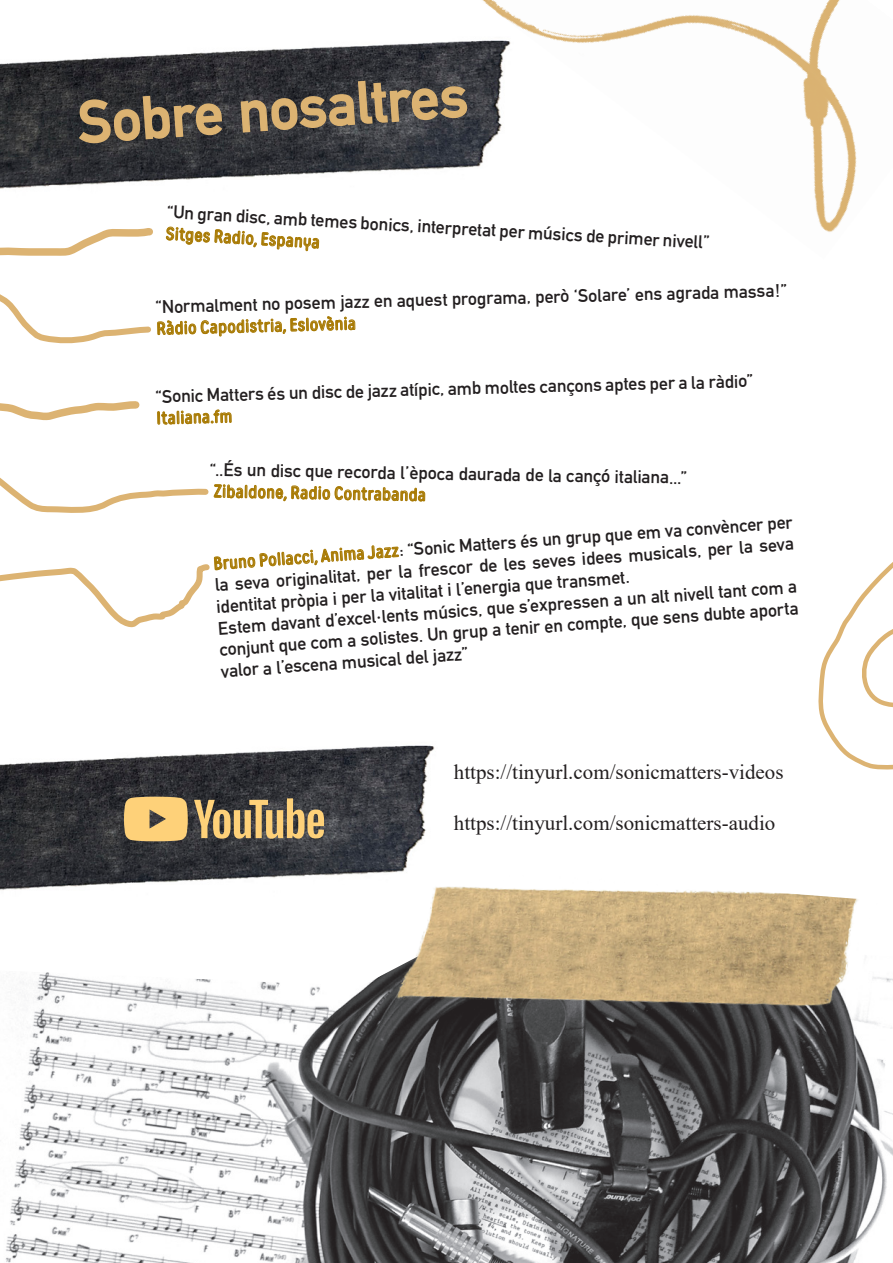
<style>
.page{position:relative;width:893px;height:1263px;background:#fff}
.page>*{position:absolute;margin:0;border:0;box-sizing:border-box;transform-origin:0 0}
.t1{font:79.5px "Social Logos";color:#fed179}
.t2{font:58.5px "DIN Mittelschrift";color:#dcb372}
.t3{font:21px "Times New Roman";color:#231f20}
.t4{font:18px/21.8px "DIN Mittelschrift";color:#231f20}
.t5{font:18px "Matias";color:#a87a04}
.s1{font-family:"Matias";color:#a87a04}
</style>
<div class="page">
<img style="left:0;top:44px;width:398px;height:145px">
<img style="left:0;top:745px;width:435px;height:145px">
<img style="left:5px;top:972px;width:888px;height:291px">
<img style="left:383px;top:862px;width:499px;height:180px">
<svg style="left:78px;top:95px;width:145px;height:48px;background:#4d473f"></svg>
<svg style="left:240px;top:80px;width:158px;height:53px;background:#514b45"></svg>
<img style="left:398px;top:0;width:459px;height:232px">
<svg style="left:818px;top:562px;width:75px;height:208px"></svg>
<svg style="left:0;top:208px;width:425px;height:420px"></svg>
<h2 class="t2" style="left:76px;top:88px;width:392px;rotate:-4deg">Sobre nosaltres</h2>
<p class="t4" style="left:168px;top:202px;width:545px;rotate:3deg">“Un gran disc, amb temes bonics, interpretat per músics de primer nivell”</p>
<p class="t5" style="left:166px;top:222px;width:156px;rotate:3deg">Sitges Radio, Espanya</p>
<p class="t4" style="left:156px;top:293px;width:633px;rotate:-1deg">“Normalment no posem jazz en aquest programa, però ‘Solare’ ens agrada massa!”</p>
<p class="t5" style="left:156px;top:316px;width:201px;rotate:-1deg">Ràdio Capodistria, Eslovènia</p>
<p class="t4" style="left:156px;top:383px;width:599px;rotate:-1deg">“Sonic Matters és un disc de jazz atípic, amb moltes cançons aptes per a la ràdio”</p>
<p class="t5" style="left:156px;top:407px;width:77px;rotate:-1deg">Italiana.fm</p>
<p class="t4" style="left:210px;top:459px;width:478px;rotate:1deg">“..És un disc que recorda l’època daurada de la cançó italiana...”</p>
<p class="t5" style="left:214px;top:480px;width:214px;rotate:1deg">Zibaldone, Radio Contrabanda</p>
<p class="t4" style="left:213px;top:552px;width:582px;rotate:-4deg"><span class="s1">Bruno Pollacci, Anima Jazz</span>: “Sonic Matters és un grup que em va convèncer per la seva originalitat, per la frescor de les seves idees musicals, per la seva identitat pròpia i per la vitalitat i l’energia que transmet.<br>Estem davant d’excel·lents músics, que s’expressen a un alt nivell tant com a conjunt que com a solistes. Un grup a tenir en compte, que sens dubte aporta valor a l’escena musical del jazz”</p>
<h1 class="t1" style="left:120px;top:784px;width:209px">W</h1>
<p class="t3" style="left:454px;top:757px;width:331px">https://tinyurl.com/sonicmatters-videos</p>
<p class="t3" style="left:454px;top:808px;width:323px">https://tinyurl.com/sonicmatters-audio</p>
</div>
